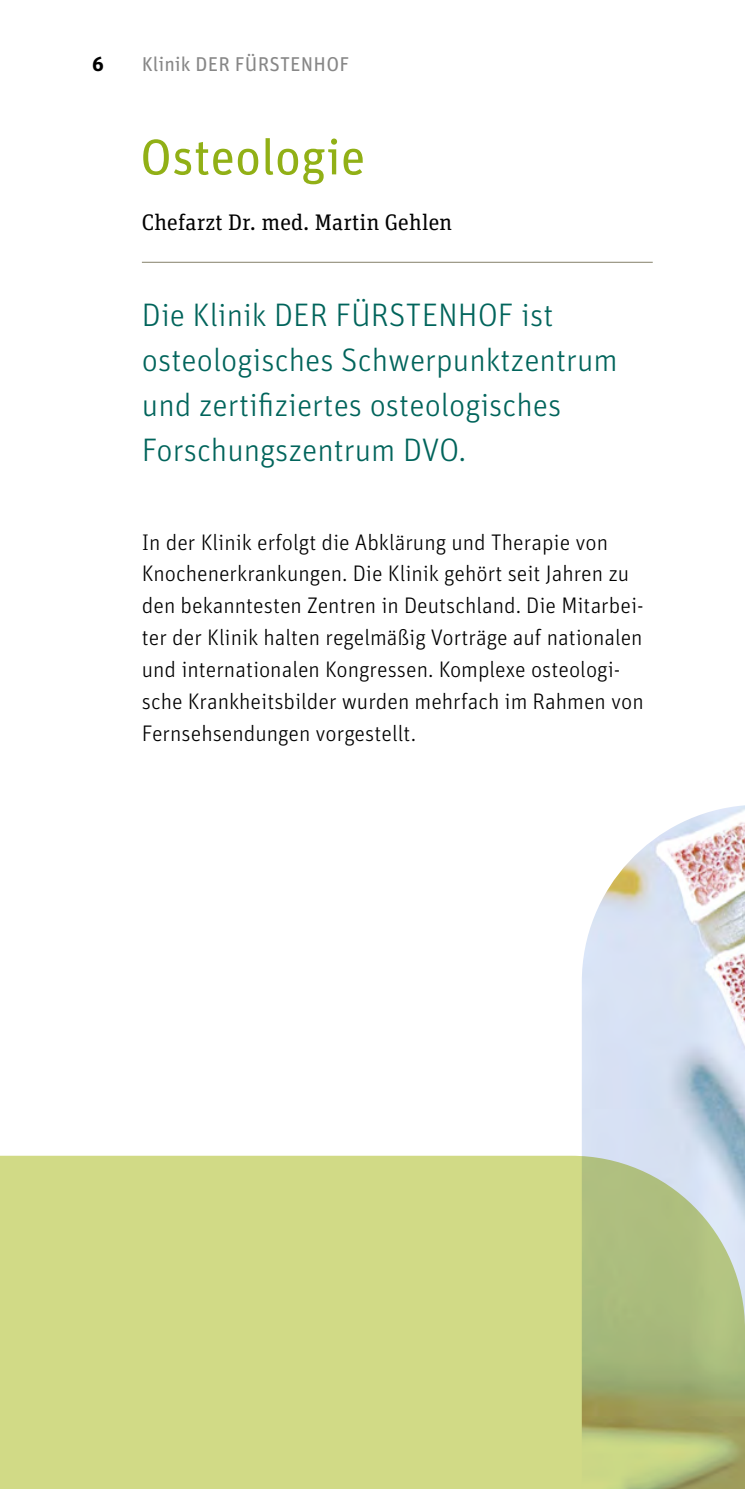
<style>
.page{position:relative;width:745px;height:1489px;background:#fff}
.page>*{position:absolute;margin:0;border:0;box-sizing:border-box;transform-origin:0 0}
.t1{font:50px "Unit OT";color:#91b016}
.t2{font:300 32.5px/45px "Unit OT";color:#00645b}
.t3{font:300 22.5px/32px "Unit OT";color:#000}
.t4{font:22.5px "Unit Slab OT";color:#000}
.t5{font:20px "Unit OT";letter-spacing:.01em;color:#878787}
.t6{font:700 20px "Unit OT";color:#000}
</style>
<div class="page">
<img style="left:582px;top:805px;width:162px;height:350px">
<hr style="left:142px;top:262px;width:510px;height:1px;background:#9d9a88">
<svg style="left:0;top:1155px;width:744px;height:333px;background:#c9d386"></svg>
<p class="t6" style="left:92px;top:51px;width:13px">6</p>
<p class="t5" style="left:142px;top:51px;width:209px">Klinik DER FÜRSTENHOF</p>
<h1 class="t1" style="left:140px;top:125px;width:227px">Osteologie</h1>
<p class="t4" style="left:142px;top:208px;width:312px">Chefarzt Dr. med. Martin Gehlen</p>
<h2 class="t2" style="left:142px;top:292px;width:477px">Die Klinik DER FÜRSTENHOF ist osteologisches Schwerpunktzentrum und zertifiziertes osteologisches<br>Forschungszentrum DVO.</h2>
<p class="t3" style="left:142px;top:526px;width:503px">In der Klinik erfolgt die Abklärung und Therapie von Knochenerkrankungen. Die Klinik gehört seit Jahren zu den bekanntesten Zentren in Deutschland. Die Mitarbei&shy;ter der Klinik halten regelmäßig Vorträge auf nationalen und internationalen Kongressen. Komplexe osteologi&shy;sche Krankheitsbilder wurden mehrfach im Rahmen von Fernsehsendungen vorgestellt.</p>
</div>
